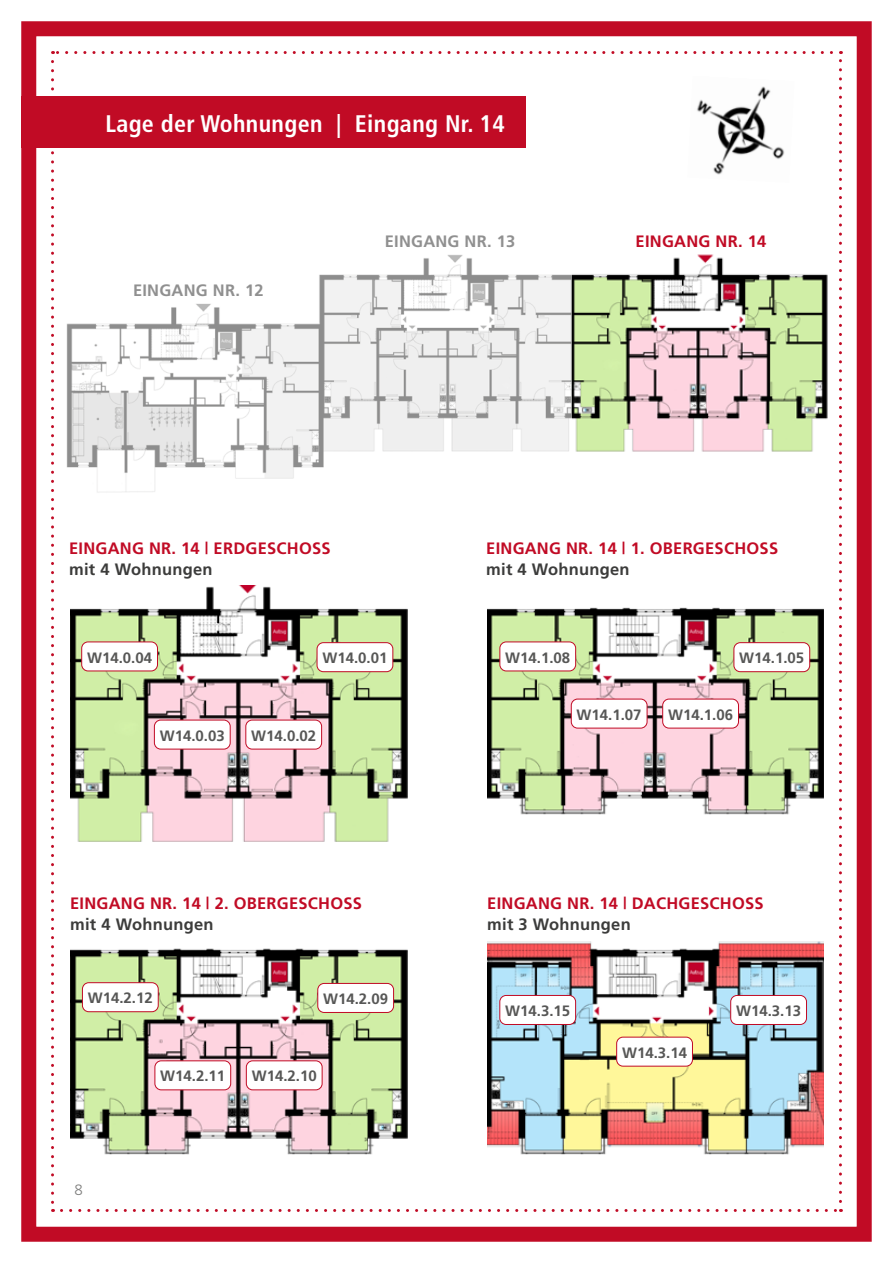
<style>
.page{position:relative;width:893px;height:1263px;background:#fff}
.page>*{position:absolute;margin:0;border:0;box-sizing:border-box;transform-origin:0 0}
.t1{font:700 condensed 24px "Frutiger";letter-spacing:.015em;color:#fff}
.t2{font:700 16.5px "Frutiger";letter-spacing:.015em;color:#c10b25}
.t3{font:700 16.5px "Frutiger";letter-spacing:.015em;color:#3c3c3b}
.t4{font:700 16.5px "Frutiger";letter-spacing:.015em;color:#909090}
.t5{font:700 15px "Frutiger";color:#575756}
.t6{font:300 15px "Frutiger";color:#7e7e7d}
</style>
<div class="page">
<div style="left:21px;top:21px;width:851px;height:1221px;border:15px solid #c10b25"></div>
<svg style="left:51px;top:61px;width:3px;height:1151px"></svg>
<svg style="left:61px;top:1209px;width:780px;height:3px"></svg>
<svg style="left:839px;top:51px;width:3px;height:1150px"></svg>
<svg style="left:53px;top:51px;width:778px;height:3px"></svg>
<img style="left:71px;top:585px;width:336px;height:257px">
<img style="left:71px;top:948px;width:336px;height:207px">
<img style="left:487px;top:607px;width:337px;height:208px">
<img style="left:487px;top:941px;width:337px;height:214px">
<div style="left:82px;top:642px;width:75px;height:29px;background:#fff;border-radius:6px"></div>
<div style="left:81px;top:641px;width:77px;height:30px;border:1px solid #c10b25;border-radius:6px"></div>
<div style="left:500px;top:642px;width:76px;height:29px;background:#fff;border-radius:6px"></div>
<div style="left:499px;top:641px;width:77px;height:30px;border:1px solid #c10b25;border-radius:6px"></div>
<div style="left:154px;top:720px;width:76px;height:29px;background:#fff;border-radius:6px"></div>
<div style="left:154px;top:720px;width:77px;height:29px;border:1px solid #c10b25;border-radius:6px"></div>
<div style="left:571px;top:699px;width:76px;height:29px;background:#fff;border-radius:6px"></div>
<div style="left:571px;top:699px;width:76px;height:29px;border:1px solid #c10b25;border-radius:6px"></div>
<div style="left:246px;top:720px;width:76px;height:29px;background:#fff;border-radius:6px"></div>
<div style="left:245px;top:720px;width:77px;height:29px;border:1px solid #c10b25;border-radius:6px"></div>
<div style="left:663px;top:699px;width:75px;height:29px;background:#fff;border-radius:6px"></div>
<div style="left:662px;top:699px;width:77px;height:29px;border:1px solid #c10b25;border-radius:6px"></div>
<div style="left:317px;top:643px;width:76px;height:29px;background:#fff;border-radius:6px"></div>
<div style="left:317px;top:642px;width:76px;height:30px;border:1px solid #c10b25;border-radius:6px"></div>
<div style="left:734px;top:643px;width:76px;height:29px;background:#fff;border-radius:6px"></div>
<div style="left:733px;top:642px;width:77px;height:30px;border:1px solid #c10b25;border-radius:6px"></div>
<div style="left:82px;top:983px;width:76px;height:29px;background:#fff;border-radius:6px"></div>
<div style="left:82px;top:982px;width:77px;height:30px;border:1px solid #c10b25;border-radius:6px"></div>
<div style="left:155px;top:1061px;width:76px;height:29px;background:#fff;border-radius:6px"></div>
<div style="left:155px;top:1060px;width:76px;height:30px;border:1px solid #c10b25;border-radius:6px"></div>
<div style="left:246px;top:1061px;width:76px;height:29px;background:#fff;border-radius:6px"></div>
<div style="left:246px;top:1060px;width:76px;height:30px;border:1px solid #c10b25;border-radius:6px"></div>
<div style="left:318px;top:983px;width:76px;height:29px;background:#fff;border-radius:6px"></div>
<div style="left:317px;top:983px;width:77px;height:30px;border:1px solid #c10b25;border-radius:6px"></div>
<div style="left:500px;top:995px;width:76px;height:29px;background:#fff;border-radius:6px"></div>
<div style="left:499px;top:995px;width:77px;height:30px;border:1px solid #c10b25;border-radius:6px"></div>
<div style="left:731px;top:995px;width:75px;height:29px;background:#fff;border-radius:6px"></div>
<div style="left:730px;top:995px;width:77px;height:30px;border:1px solid #c10b25;border-radius:6px"></div>
<div style="left:617px;top:1037px;width:75px;height:29px;background:#fff;border-radius:6px"></div>
<div style="left:616px;top:1037px;width:77px;height:29px;border:1px solid #c10b25;border-radius:6px"></div>
<img style="left:66px;top:255px;width:506px;height:238px">
<img style="left:572px;top:254px;width:256px;height:198px">
<img style="left:697px;top:86px;width:88px;height:89px">
<div style="left:21px;top:96px;width:505px;height:52px;background:#c10b25"></div>
<h1 class="t1" style="left:105px;top:109px;width:401px">Lage der Wohnungen | Eingang Nr. 14</h1>
<p class="t4" style="left:133px;top:281px;width:132px">EINGANG NR. 12</p>
<p class="t4" style="left:385px;top:232px;width:132px">EINGANG NR. 13</p>
<p class="t2" style="left:636px;top:232px;width:132px">EINGANG NR. 14</p>
<p class="t2" style="left:69px;top:539px;width:263px">EINGANG NR. 14 | ERDGESCHOSS</p>
<p class="t3" style="left:69px;top:560px;width:145px">mit 4 Wohnungen</p>
<p class="t2" style="left:486px;top:539px;width:293px">EINGANG NR. 14 | 1. OBERGESCHOSS</p>
<p class="t3" style="left:486px;top:560px;width:145px">mit 4 Wohnungen</p>
<p class="t5" style="left:87px;top:648px;width:67px">W14.0.04</p>
<p class="t5" style="left:505px;top:648px;width:67px">W14.1.08</p>
<p class="t5" style="left:322px;top:649px;width:67px">W14.0.01</p>
<p class="t5" style="left:739px;top:649px;width:67px">W14.1.05</p>
<p class="t5" style="left:160px;top:727px;width:67px">W14.0.03</p>
<p class="t5" style="left:251px;top:727px;width:67px">W14.0.02</p>
<p class="t2" style="left:70px;top:894px;width:293px">EINGANG NR. 14 | 2. OBERGESCHOSS</p>
<p class="t3" style="left:70px;top:915px;width:145px">mit 4 Wohnungen</p>
<p class="t5" style="left:88px;top:989px;width:67px">W14.2.12</p>
<p class="t5" style="left:323px;top:990px;width:67px">W14.2.09</p>
<p class="t5" style="left:160px;top:1067px;width:67px">W14.2.11</p>
<p class="t5" style="left:252px;top:1067px;width:67px">W14.2.10</p>
<p class="t6" style="left:75px;top:1181px;width:10px">8</p>
<p class="t5" style="left:577px;top:706px;width:67px">W14.1.07</p>
<p class="t5" style="left:668px;top:706px;width:67px">W14.1.06</p>
<p class="t2" style="left:487px;top:894px;width:278px">EINGANG NR. 14 | DACHGESCHOSS</p>
<p class="t3" style="left:487px;top:915px;width:145px">mit 3 Wohnungen</p>
<p class="t5" style="left:505px;top:1002px;width:67px">W14.3.15</p>
<p class="t5" style="left:736px;top:1002px;width:67px">W14.3.13</p>
<p class="t5" style="left:622px;top:1044px;width:67px">W14.3.14</p>
</div>
